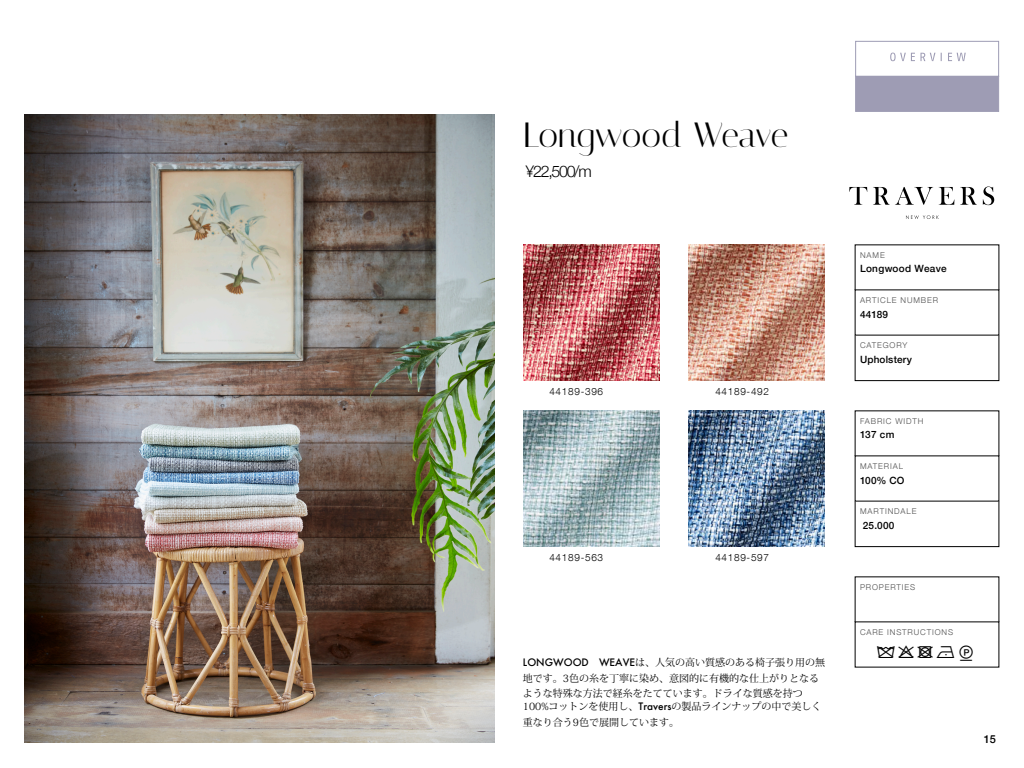
<style>
.page{position:relative;width:1024px;height:768px;background:#fff}
.page>*{position:absolute;margin:0;border:0;box-sizing:border-box;transform-origin:0 0}
.t1{font:35px "Italiana";letter-spacing:-.015em;color:#000}
.t2{font:300 16px "Helvetica Neue";color:#000}
.t3{font:500 11px "Helvetica Neue";color:#000}
.t4{font:10px/15.9px "Koz Min Pr 6 N";color:#000}
.t5{font:500 10px "Helvetica Neue";letter-spacing:.02em;color:#000}
.t6{font:300 10px "Helvetica Neue LT Com";letter-spacing:.07em;color:#000}
.t7{font:300 8px "Helvetica Neue";letter-spacing:.115em;color:#4d4d4d}
.s1{font-family:"Futura";font-weight:500}
</style>
<div class="page">
<div style="left:855px;top:335px;width:144px;height:46px;border:1px solid #000"></div>
<div style="left:855px;top:501px;width:144px;height:46px;border:1px solid #000"></div>
<img style="left:523px;top:245px;width:136px;height:136px">
<img style="left:689px;top:245px;width:136px;height:136px">
<img style="left:523px;top:411px;width:136px;height:136px">
<img style="left:689px;top:411px;width:136px;height:136px">
<svg style="left:906px;top:215px;width:33px;height:4px"></svg>
<svg style="left:849px;top:187px;width:18px;height:18px"></svg>
<svg style="left:873px;top:187px;width:60px;height:18px"></svg>
<svg style="left:939px;top:187px;width:15px;height:18px"></svg>
<svg style="left:960px;top:187px;width:17px;height:18px"></svg>
<svg style="left:983px;top:187px;width:11px;height:18px"></svg>
<img style="left:24px;top:114px;width:471px;height:629px">
<div style="left:855px;top:76px;width:144px;height:36px;background:#9e9cb4"></div>
<div style="left:855px;top:41px;width:144px;height:36px;border:1px solid #9e9cb4"></div>
<svg style="left:890px;top:53px;width:76px;height:8px"></svg>
<h1 class="t1" style="left:523px;top:115px;width:267px">Longwood Weave</h1>
<h2 class="t2" style="left:526px;top:159px;width:68px">¥22,500/m</h2>
<p class="t6" style="left:549px;top:385px;width:55px">44189-396</p>
<p class="t6" style="left:715px;top:385px;width:55px">44189-492</p>
<p class="t6" style="left:549px;top:551px;width:55px">44189-563</p>
<p class="t6" style="left:715px;top:551px;width:55px">44189-597</p>
<p class="t4" style="left:523px;top:655px;width:304px"><span class="s1">LONGWOOD WEAVE</span>は、人気の高い質感のある椅子張り用の無地です。3色の糸を丁寧に染め、意図的に有機的な仕上がりとなる</p>
<p class="t4" style="left:523px;top:687px;width:300px;line-height:13.6px">ような特殊な方法で経糸をたてています。ドライな質感を持つ<br>100%コットンを使用し、<span class="s1">Travers</span>の製品ラインナップの中で美しく</p>
<p class="t4" style="left:523px;top:715px;width:158px">重なり合う9色で展開しています。</p>
<p class="t7" style="left:860px;top:248px;width:26px">NAME</p>
<p class="t5" style="left:860px;top:261px;width:88px">Longwood Weave</p>
<p class="t7" style="left:860px;top:293px;width:80px">ARTICLE NUMBER</p>
<p class="t7" style="left:860px;top:339px;width:49px">CATEGORY</p>
<p class="t5" style="left:860px;top:306px;width:30px">44189</p>
<p class="t5" style="left:860px;top:351px;width:54px">Upholstery</p>
<p class="t7" style="left:860px;top:414px;width:65px">FABRIC WIDTH</p>
<p class="t5" style="left:860px;top:427px;width:36px">137 cm</p>
<p class="t7" style="left:860px;top:459px;width:45px">MATERIAL</p>
<p class="t5" style="left:860px;top:472px;width:46px">100% CO</p>
<p class="t5" style="left:863px;top:517px;width:33px">25.000</p>
<p class="t7" style="left:860px;top:505px;width:58px">MARTINDALE</p>
<p class="t7" style="left:860px;top:580px;width:57px">PROPERTIES</p>
<p class="t7" style="left:860px;top:625px;width:95px">CARE INSTRUCTIONS</p>
<p class="t3" style="left:984px;top:730px;width:14px">15</p>
</div>
